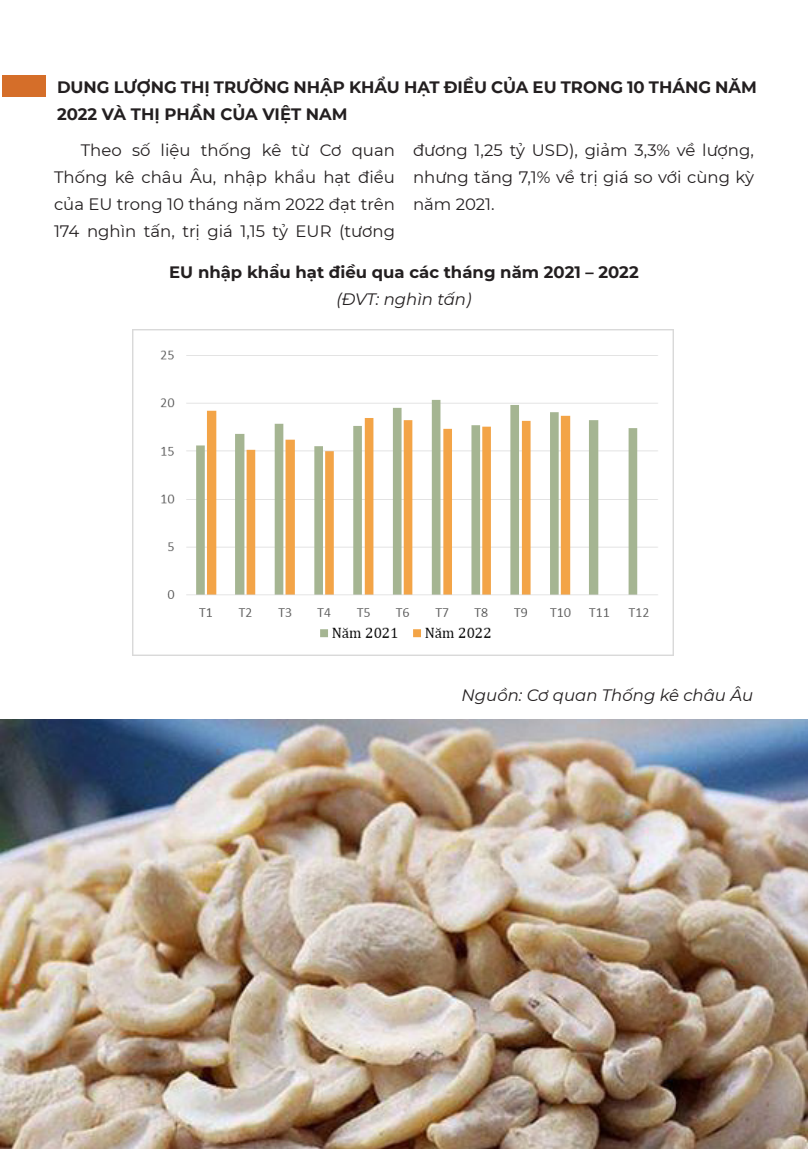
<style>
.page{position:relative;width:808px;height:1149px;background:#fff}
.page>*{position:absolute;margin:0;border:0;box-sizing:border-box;transform-origin:0 0}
.t1{font:16.5px/27px "Montserrat";color:#231f20;text-align:justify}
.Heading_1_Heading_1{font:700 16.5px/27px "Montserrat";color:#231f20}
.Default{font:700 16.5px/27px "Montserrat";color:#231f20;text-align:center}
.Default-2{font:italic 16.5px "Montserrat";color:#231f20}
.s1{font-weight:400;font-style:italic}
</style>
<div class="page">
<div style="left:2px;top:75px;width:44px;height:21px;background:#d56e29"></div>
<img style="left:132px;top:330px;width:542px;height:325px">
<img style="left:0;top:719px;width:808px;height:429px">
<p class="Heading_1_Heading_1" style="left:57px;top:72px;width:701px">DUNG LƯỢNG THỊ TRƯỜNG NHẬP KHẨU HẠT ĐIỀU CỦA EU TRONG 10 THÁNG NĂM<br>2022 VÀ THỊ PHẦN CỦA VIỆT NAM</p>
<p class="t1" style="left:54px;top:136px;width:342px;text-indent:27px">Theo số liệu thống kê từ Cơ quan Thống kê châu Âu, nhập khẩu hạt điều của EU trong 10 tháng năm 2022 đạt trên 174 nghìn tấn, trị giá 1,15 tỷ EUR (tương</p>
<p class="t1" style="left:413px;top:136px;width:342px">đương 1,25 tỷ USD), giảm 3,3% về lượng, nhưng tăng 7,1% về trị giá so với cùng kỳ năm 2021.</p>
<p class="Default" style="left:169px;top:257px;width:471px">EU nhập khẩu hạt điều qua các tháng năm 2021 – 2022 <span class="s1">(ĐVT: nghìn tấn)</span></p>
<p class="Default-2" style="left:461px;top:683px;width:293px">Nguồn: Cơ quan Thống kê châu Âu</p>
</div>
